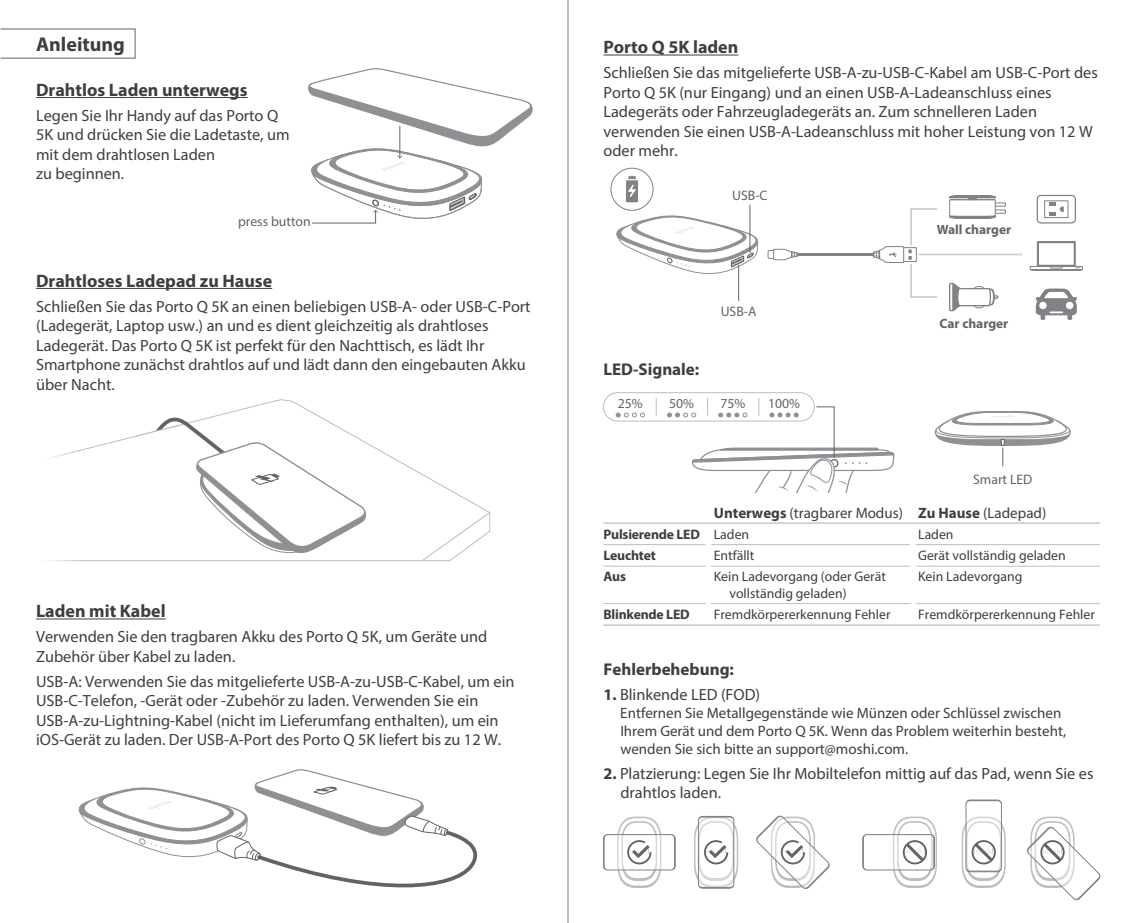
<style>
.page{position:relative;width:1136px;height:923px;background:#fff}
.page>*{position:absolute;margin:0;border:0;box-sizing:border-box;transform-origin:0 0}
.t1{font:700 20px "Myriad Pro";color:#3e3e3f}
.t2{font:700 18px "Myriad Pro";color:#3e3e3f}
.t3{font:700 17px "Myriad Pro";color:#3e3e3f}
.t4{font:16.25px/19.5px "Myriad Pro";color:#3e3e3f}
.t5{font:15px/18px "Myriad Pro";color:#3e3e3f}
.t6{font:13.75px/21.2px "Myriad Pro";color:#3e3e3f}
.t7{font:13.75px "Myriad Pro";color:#636366}
.t8{font:700 13.75px/21.2px "Myriad Pro";letter-spacing:-.015em;color:#3e3e3f}
.t9{font:700 13.5px "Myriad Pro";color:#636366}
.s1{font-weight:700}
</style>
<div class="page">
<div style="left:603px;top:834px;width:72px;height:36px;border:1px solid #808285;border-radius:4px"></div>
<svg style="left:603px;top:834px;width:5px;height:36px"></svg>
<svg style="left:669px;top:834px;width:6px;height:36px"></svg>
<svg style="left:617px;top:816px;width:44px;height:72px"></svg>
<svg style="left:694px;top:816px;width:44px;height:72px"></svg>
<svg style="left:756px;top:815px;width:74px;height:74px"></svg>
<div style="left:862px;top:834px;width:72px;height:36px;border:1px solid #808285;border-radius:4px"></div>
<svg style="left:862px;top:834px;width:5px;height:36px"></svg>
<div style="left:965px;top:799px;width:36px;height:73px;border:1px solid #808285;border-radius:4px"></div>
<svg style="left:965px;top:800px;width:36px;height:5px"></svg>
<svg style="left:1027px;top:816px;width:73px;height:84px"></svg>
<svg style="left:961px;top:816px;width:44px;height:72px"></svg>
<svg style="left:892px;top:816px;width:44px;height:72px"></svg>
<hr style="left:603px;top:55px;width:135px;height:1px;background:#3e3e3f">
<svg style="left:949px;top:283px;width:49px;height:29px"></svg>
<svg style="left:1029px;top:241px;width:53px;height:30px"></svg>
<div style="left:1038px;top:243px;width:35px;height:22px;background:#fff"></div>
<svg style="left:949px;top:195px;width:56px;height:24px"></svg>
<div style="left:1036px;top:195px;width:39px;height:28px;border:1px solid #808285;border-radius:4px"></div>
<div style="left:1043px;top:200px;width:25px;height:18px;border:1px solid #808285"></div>
<svg style="left:1049px;top:203px;width:14px;height:12px"></svg>
<svg style="left:1035px;top:288px;width:41px;height:32px"></svg>
<hr style="left:911px;top:253px;width:111px;height:2px;background:#cccdcf">
<div style="left:910px;top:208px;width:27px;height:90px;border:2px solid #cccdcf"></div>
<svg style="left:616px;top:214px;width:143px;height:65px"></svg>
<hr style="left:749px;top:205px;width:1px;height:48px;background:#636366">
<hr style="left:738px;top:265px;width:1px;height:35px;background:#636366">
<div style="left:610px;top:168px;width:43px;height:43px;border:1px solid #808285;border-radius:50%"></div>
<div style="left:625px;top:180px;width:13px;height:23px;background:#808285"></div>
<div style="left:625px;top:179px;width:13px;height:24px;border:1px solid #fff"></div>
<svg style="left:627px;top:176px;width:9px;height:21px"></svg>
<svg style="left:910px;top:245px;width:8px;height:19px"></svg>
<div style="left:767px;top:250px;width:10px;height:9px;border:1px solid #808285;border-radius:2px"></div>
<svg style="left:873px;top:246px;width:43px;height:17px"></svg>
<hr style="left:797px;top:253px;width:76px;height:3px;background:#808285">
<svg style="left:772px;top:249px;width:26px;height:11px"></svg>
<hr style="left:603px;top:565px;width:102px;height:1px;background:#bcbdc0">
<hr style="left:603px;top:544px;width:102px;height:1px;background:#bcbdc0">
<hr style="left:603px;top:603px;width:102px;height:1px;background:#bcbdc0">
<hr style="left:711px;top:565px;width:198px;height:1px;background:#bcbdc0">
<hr style="left:711px;top:544px;width:198px;height:1px;background:#bcbdc0">
<hr style="left:711px;top:603px;width:198px;height:1px;background:#bcbdc0">
<hr style="left:915px;top:565px;width:184px;height:1px;background:#bcbdc0">
<hr style="left:915px;top:544px;width:184px;height:1px;background:#bcbdc0">
<hr style="left:915px;top:603px;width:184px;height:1px;background:#bcbdc0">
<hr style="left:603px;top:522px;width:496px;height:1px;background:#bcbdc0">
<hr style="left:603px;top:624px;width:496px;height:1px;background:#bcbdc0">
<svg style="left:615px;top:413px;width:29px;height:4px"></svg>
<div style="left:603px;top:392px;width:211px;height:29px;border:1px solid #bcbdc0;border-radius:14px"></div>
<svg style="left:934px;top:411px;width:137px;height:55px"></svg>
<svg style="left:655px;top:398px;width:1px;height:18px"></svg>
<svg style="left:667px;top:398px;width:227px;height:94px"></svg>
<hr style="left:36px;top:97px;width:211px;height:1px;background:#3e3e3f">
<hr style="left:36px;top:288px;width:236px;height:1px;background:#3e3e3f">
<hr style="left:36px;top:618px;width:130px;height:1px;background:#3e3e3f">
<svg style="left:308px;top:68px;width:225px;height:156px"></svg>
<svg style="left:78px;top:769px;width:400px;height:119px"></svg>
<svg style="left:48px;top:399px;width:440px;height:162px"></svg>
<svg style="left:421px;top:511px;width:69px;height:50px"></svg>
<svg style="left:135px;top:415px;width:233px;height:145px"></svg>
<hr style="left:567px;top:0;width:1px;height:923px;background:#939598">
<p class="t1" style="left:36px;top:31px;width:90px">Anleitung</p>
<p class="t2" style="left:36px;top:78px;width:213px">Drahtlos Laden unterwegs</p>
<p class="t4" style="left:36px;top:105px;width:255px">Legen Sie Ihr Handy auf das Porto Q<br>5K und drücken Sie die Ladetaste, um mit dem drahtlosen Laden<br>zu beginnen.</p>
<p class="t7" style="left:238px;top:213px;width:74px">press button</p>
<p class="t2" style="left:36px;top:269px;width:237px">Drahtloses Ladepad zu Hause</p>
<p class="t4" style="left:36px;top:296px;width:496px">Schließen Sie das Porto Q 5K an einen beliebigen USB-A- oder USB-C-Port (Ladegerät, Laptop usw.) an und es dient gleichzeitig als drahtloses Ladegerät. Das Porto Q 5K ist perfekt für den Nachttisch, es lädt Ihr Smartphone zunächst drahtlos auf und lädt dann den eingebauten Akku über Nacht.</p>
<p class="t2" style="left:36px;top:599px;width:131px">Laden mit Kabel</p>
<p class="t4" style="left:36px;top:626px;width:453px">Verwenden Sie den tragbaren Akku des Porto Q 5K, um Geräte und<br>Zubehör über Kabel zu laden.</p>
<p class="t4" style="left:36px;top:671px;width:480px">USB-A: Verwenden Sie das mitgelieferte USB-A-zu-USB-C-Kabel, um ein USB-C-Telefon, -Gerät oder -Zubehör zu laden. Verwenden Sie ein USB-A-zu-Lightning-Kabel (nicht im Lieferumfang enthalten), um ein iOS-Gerät zu laden. Der USB-A-Port des Porto Q 5K liefert bis zu 12 W.</p>
<p class="t2" style="left:603px;top:35px;width:136px">Porto Q 5K laden</p>
<p class="t4" style="left:603px;top:63px;width:495px">Schließen Sie das mitgelieferte USB-A-zu-USB-C-Kabel am USB-C-Port des Porto Q 5K (nur Eingang) und an einen USB-A-Ladeanschluss eines Ladegeräts oder Fahrzeugladegeräts an. Zum schnelleren Laden verwenden Sie einen USB-A-Ladeanschluss mit hoher Leistung von 12 W oder mehr.</p>
<p class="t7" style="left:732px;top:187px;width:37px">USB-C</p>
<p class="t9" style="left:936px;top:220px;width:76px">Wall charger</p>
<p class="t7" style="left:720px;top:302px;width:37px">USB-A</p>
<p class="t3" style="left:603px;top:358px;width:97px">LED-Signale:</p>
<p class="t7" style="left:617px;top:394px;width:26px">25%</p>
<p class="t7" style="left:669px;top:394px;width:26px">50%</p>
<p class="t7" style="left:720px;top:394px;width:26px">75%</p>
<p class="t7" style="left:767px;top:394px;width:34px">100%</p>
<p class="t9" style="left:939px;top:314px;width:70px">Car charger</p>
<p class="t8" style="left:603px;top:523px;width:98px">Pulsierende LED<br>Leuchtet<br>Aus</p>
<p class="t8" style="left:603px;top:603px;width:88px">Blinkende LED</p>
<p class="t5" style="left:713px;top:503px;width:191px"><span class="s1">Unterwegs</span> (tragbarer Modus)</p>
<p class="t6" style="left:713px;top:523px;width:174px">Laden<br>Entfällt<br>Kein Ladevorgang (oder Gerät</p>
<p class="t6" style="left:713px;top:582px;width:178px;text-indent:16px">vollständig geladen)<br>Fremdkörpererkennung Fehler</p>
<p class="t7" style="left:972px;top:470px;width:61px">Smart LED</p>
<p class="t5" style="left:917px;top:503px;width:130px"><span class="s1">Zu Hause</span> (Ladepad)</p>
<p class="t6" style="left:917px;top:523px;width:149px">Laden<br>Gerät vollständig geladen<br>Kein Ladevorgang</p>
<p class="t6" style="left:917px;top:603px;width:178px">Fremdkörpererkennung Fehler</p>
<p class="t3" style="left:603px;top:658px;width:132px">Fehlerbehebung:</p>
<p class="t4" style="left:603px;top:684px;width:158px"><span class="s1">1.</span> Blinkende LED (FOD)</p>
<p class="t5" style="left:620px;top:703px;width:447px">Entfernen Sie Metallgegenstände wie Münzen oder Schlüssel zwischen<br>Ihrem Gerät und dem Porto Q 5K. Wenn das Problem weiterhin besteht, wenden Sie sich bitte an support@moshi.com.</p>
<p class="t4" style="left:620px;top:763px;width:474px;text-indent:-17px"><span class="s1">2.</span> Platzierung: Legen Sie Ihr Mobiltelefon mittig auf das Pad, wenn Sie es drahtlos laden.</p>
</div>
